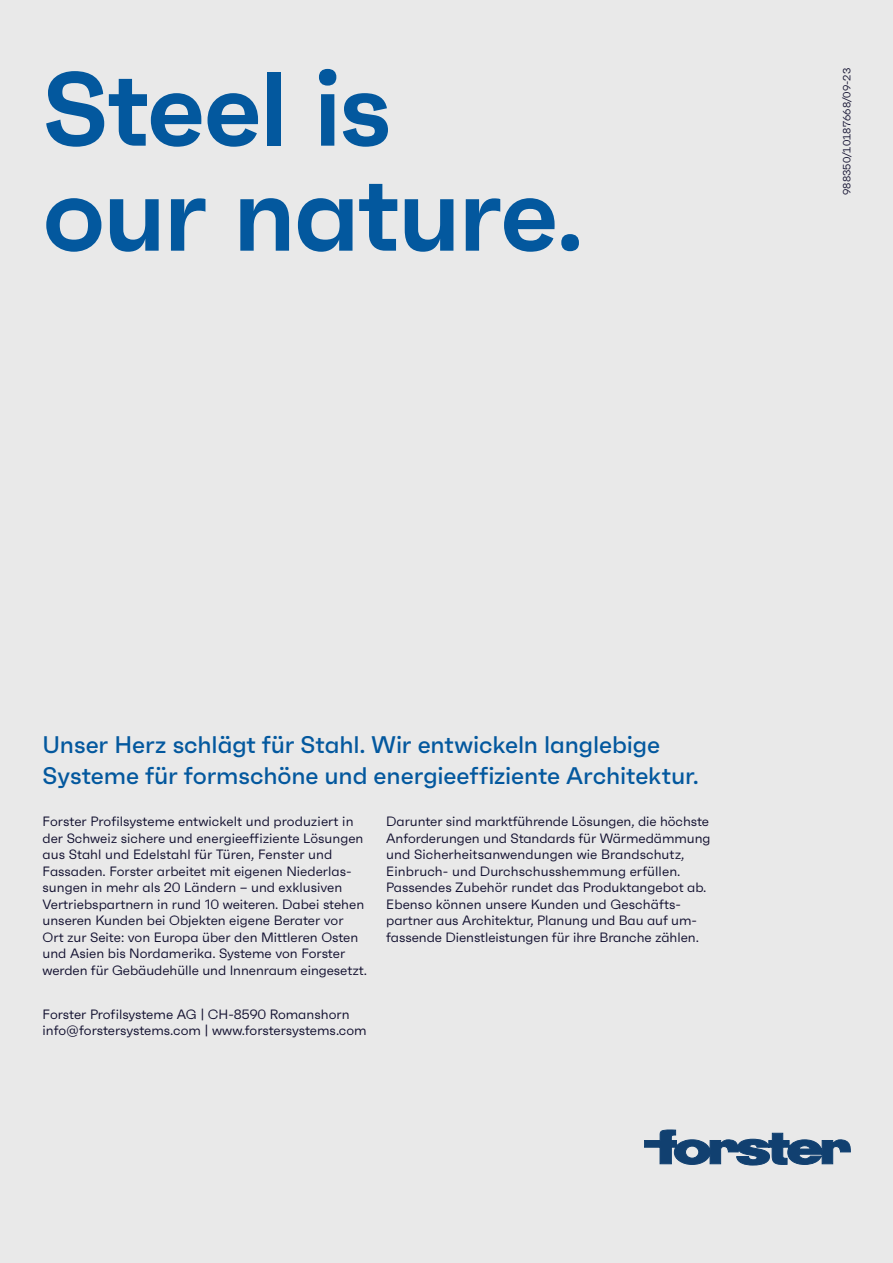
<style>
.page{position:relative;width:893px;height:1263px;background:#e9e9e9}
.page>*{position:absolute;margin:0;border:0;box-sizing:border-box;transform-origin:0 0}
.t1{font:600 105px/105px "Faktum";letter-spacing:-.02em;color:#03589e}
.t2{font:500 24px/31.5px "Faktum";letter-spacing:-.005em;color:#03589e}
.t3{font:13.5px/16.5px "Faktum";color:#0f0d2d}
.t4{font:10.5px "Faktum";color:#0f0d2d}
</style>
<div class="page">
<svg style="left:644px;top:1130px;width:206px;height:35px"></svg>
<h1 class="t1" style="left:43px;top:54px;width:543px">Steel is<br>our nature.</h1>
<p class="t4" style="left:840px;top:195px;width:128px;rotate:-90deg">988350/10187668/09-23</p>
<h2 class="t2" style="left:43px;top:728px;width:658px">Unser Herz schlägt für Stahl. Wir entwickeln langlebige<br>Systeme für formschöne und energieeffiziente Architektur.</h2>
<p class="t3" style="left:43px;top:813px;width:326px">Forster Profilsysteme entwickelt und produziert in der Schweiz sichere und energieeffiziente Lösungen aus Stahl und Edelstahl für Türen, Fenster und Fassaden. Forster arbeitet mit eigenen Niederlas&shy;sungen in mehr als 20 Ländern – und exklusiven Vertriebspartnern in rund 10 weiteren. Dabei stehen unseren Kunden bei Objekten eigene Berater vor Ort zur Seite: von Europa über den Mittleren Osten und Asien bis Nordamerika. Systeme von Forster werden für Gebäudehülle und Innenraum eingesetzt.</p>
<p class="t3" style="left:386px;top:813px;width:326px">Darunter sind marktführende Lösungen, die höchste Anforderungen und Standards für Wärmedämmung und Sicherheitsanwendungen wie Brandschutz, Einbruch- und Durchschusshemmung erfüllen.<br>Passendes Zubehör rundet das Produktangebot ab.<br>Ebenso können unsere Kunden und Geschäfts&shy;partner aus Architektur, Planung und Bau auf um&shy;fassende Dienstleistungen für ihre Branche zählen.</p>
<p class="t3" style="left:43px;top:1005px;width:326px">Forster Profilsysteme AG | CH-8590 Romanshorn info@forstersystems.com | www.forstersystems.com</p>
</div>
